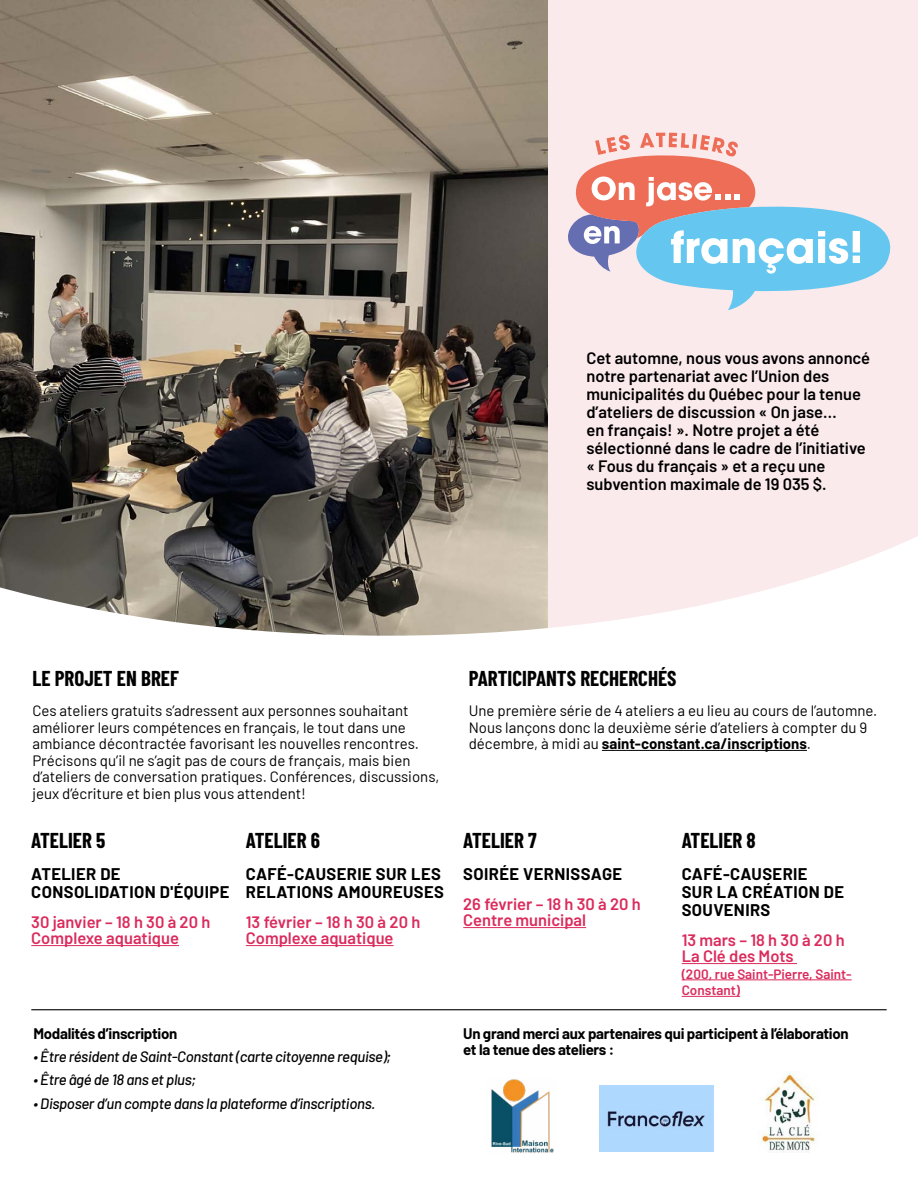
<style>
.page{position:relative;width:918px;height:1188px;background:#fff}
.page>*{position:absolute;margin:0;border:0;box-sizing:border-box;transform-origin:0 0}
.t1{font:700 21px "Barlow Condensed";color:#000}
.t2{font:600 16.5px/18px "Barlow";color:#000}
.t3{font:600 16.5px/16.5px "Barlow";color:#db2b5c}
.t4{font:700 16.5px/18px "Barlow";letter-spacing:.025em;color:#000}
.t5{font:15px/16.5px "Barlow";color:#000}
.t6{font:italic 500 15px "Barlow";letter-spacing:-.02em;color:#000}
.t7{font:700 15px/16.5px "Barlow";letter-spacing:-.02em;color:#000}
.t8{font:600 13.5px/16.5px "Barlow";color:#db2b5c}
.s1{font-weight:700}
</style>
<div class="page">
<div style="left:299px;top:0;width:619px;height:644px;background:#fbeaec"></div>
<img style="left:0;top:0;width:548px;height:404px">
<svg style="left:0;top:404px;width:918px;height:347px"></svg>
<hr style="left:31px;top:945px;width:148px;height:1px;background:#db2b5c">
<hr style="left:246px;top:945px;width:148px;height:1px;background:#db2b5c">
<hr style="left:463px;top:927px;width:123px;height:1px;background:#db2b5c">
<hr style="left:682px;top:963px;width:115px;height:1px;background:#db2b5c">
<hr style="left:682px;top:980px;width:170px;height:1px;background:#db2b5c">
<hr style="left:682px;top:996px;width:58px;height:1px;background:#db2b5c">
<svg style="left:568px;top:133px;width:323px;height:177px"></svg>
<hr style="left:602px;top:750px;width:205px;height:1px;background:#000">
<hr style="left:31px;top:1009px;width:856px;height:1px;background:#000">
<img style="left:491px;top:1079px;width:63px;height:74px">
<img style="left:599px;top:1086px;width:115px;height:65px">
<img style="left:761px;top:1071px;width:56px;height:81px">
<p class="t2" style="left:586px;top:348px;width:285px">Cet automne, nous vous avons annoncé notre partenariat avec l’Union des municipalités du Québec pour la tenue d’ateliers de discussion « On jase…<br>en français! ». Notre projet a été sélectionné dans le cadre de l’initiative « Fous du français » et a reçu une subvention maximale de 19 035 $.</p>
<h1 class="t1" style="left:32px;top:664px;width:148px">LE PROJET EN BREF</h1>
<p class="t5" style="left:32px;top:701px;width:409px">Ces ateliers gratuits s’adressent aux personnes souhaitant améliorer leurs compétences en français, le tout dans une ambiance décontractée favorisant les nouvelles rencontres.<br>Précisons qu’il ne s’agit pas de cours de français, mais bien d’ateliers de conversation pratiques. Conférences, discussions, jeux d’écriture et bien plus vous attendent!</p>
<h1 class="t1" style="left:31px;top:826px;width:76px">ATELIER 5</h1>
<p class="t4" style="left:31px;top:864px;width:200px">ATELIER DE<br>CONSOLIDATION D'ÉQUIPE</p>
<p class="t3" style="left:31px;top:912px;width:181px">30 janvier – 18 h 30 à 20 h<br>Complexe aquatique</p>
<h1 class="t1" style="left:246px;top:826px;width:76px">ATELIER 6</h1>
<p class="t4" style="left:246px;top:864px;width:200px">CAFÉ-CAUSERIE SUR LES<br>RELATIONS AMOUREUSES</p>
<p class="t3" style="left:246px;top:912px;width:176px">13 février – 18 h 30 à 20 h<br>Complexe aquatique</p>
<p class="t7" style="left:33px;top:1024px;width:145px">Modalités d’inscription</p>
<p class="t6" style="left:33px;top:1046px;width:359px">• Être résident de Saint-Constant (carte citoyenne requise);</p>
<p class="t6" style="left:33px;top:1069px;width:164px">• Être âgé de 18 ans et plus;</p>
<p class="t6" style="left:33px;top:1092px;width:344px">• Disposer d’un compte dans la plateforme d’inscriptions.</p>
<h1 class="t1" style="left:469px;top:664px;width:209px">PARTICIPANTS RECHERCHÉS</h1>
<p class="t5" style="left:469px;top:701px;width:410px">Une première série de 4 ateliers a eu lieu au cours de l’automne.<br>Nous lançons donc la deuxième série d’ateliers à compter du 9 décembre, à midi au <span class="s1">saint-constant.ca/inscriptions</span>.</p>
<h1 class="t1" style="left:463px;top:826px;width:75px">ATELIER 7</h1>
<p class="t4" style="left:463px;top:864px;width:161px">SOIRÉE VERNISSAGE</p>
<p class="t3" style="left:463px;top:894px;width:179px">26 février – 18 h 30 à 20 h<br>Centre municipal</p>
<h1 class="t1" style="left:682px;top:826px;width:76px">ATELIER 8</h1>
<p class="t4" style="left:682px;top:864px;width:164px">CAFÉ-CAUSERIE<br>SUR LA CRÉATION DE<br>SOUVENIRS</p>
<p class="t3" style="left:682px;top:930px;width:165px">13 mars – 18 h 30 à 20 h<br>La Clé des Mots</p>
<p class="t8" style="left:682px;top:965px;width:172px">(200, rue Saint-Pierre, Saint-<br>Constant)</p>
<p class="t7" style="left:463px;top:1024px;width:387px">Un grand merci aux partenaires qui participent à l’élaboration et la tenue des ateliers :</p>
</div>
